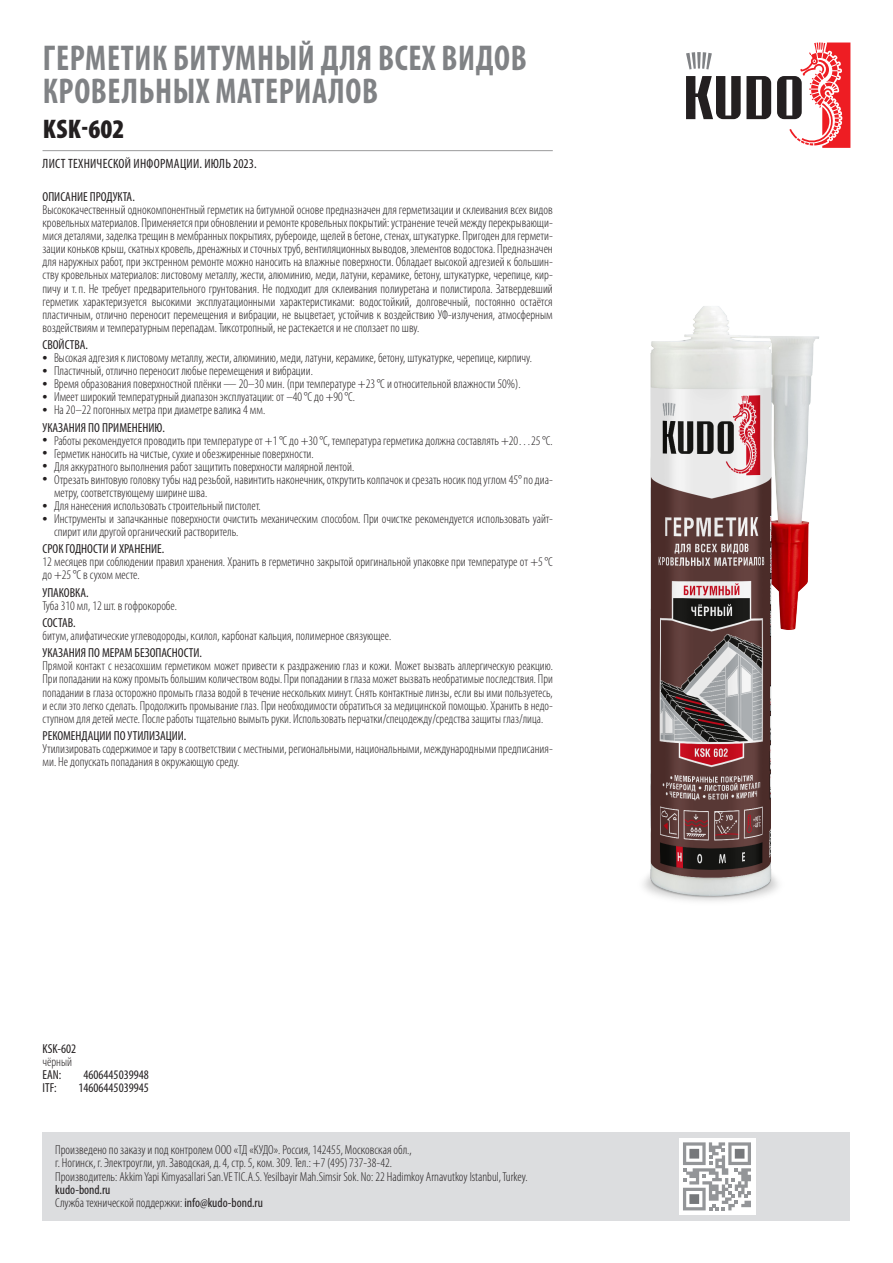
<style>
.page{position:relative;width:893px;height:1263px;background:#fff}
.page>*{position:absolute;margin:0;border:0;box-sizing:border-box;transform-origin:0 0}
.t1{font:700 condensed 36px/33px "Myriad Pro";letter-spacing:.02em;color:#808285;scale:.92 1}
.t2{font:900 condensed 27px "Myriad Pro";letter-spacing:.01em;color:#231f20}
.t3{font:condensed 13.5px "Myriad Pro";letter-spacing:.02em;color:#231f20}
.t4{font:300 condensed 13.05px/13px "Myriad Pro";color:#231f20}
.t5{font:condensed 13.05px/13px "Myriad Pro";color:#231f20}
.s1{font-size:20.85px}
.s2{font-weight:400}
.s3{font-weight:300}
</style>
<div class="page">
<hr style="left:43px;top:150px;width:510px;height:1px;background:#57585a">
<div style="left:43px;top:1132px;width:807px;height:88px;background:#dcdddf"></div>
<img style="left:643px;top:306px;width:176px;height:595px">
<div style="left:679px;top:1138px;width:76px;height:76px;background:#fff"></div>
<svg style="left:683px;top:1142px;width:68px;height:68px"></svg>
<svg style="left:686px;top:43px;width:164px;height:105px"></svg>
<h1 class="t1" style="left:43px;top:40px;width:528px">ГЕРМЕТИК БИТУМНЫЙ ДЛЯ ВСЕХ ВИДОВ<br>КРОВЕЛЬНЫХ МАТЕРИАЛОВ</h1>
<h2 class="t2" style="left:43px;top:112px;width:83px">KSK-602</h2>
<p class="t3" style="left:43px;top:155px;width:215px">ЛИСТ ТЕХНИЧЕСКОЙ ИНФОРМАЦИИ. ИЮЛЬ 2023.</p>
<p class="t5" style="left:43px;top:190px;width:94px">ОПИСАНИЕ ПРОДУКТА.</p>
<p class="t4" style="left:43px;top:203px;width:512px;text-align:justify">Высококачественный однокомпонентный герметик на битумной основе предназначен для герметизации и склеивания всех видов кровельных материалов. Применяется при обновлении и ремонте кровельных покрытий: устранение течей между перекрывающи‑ мися деталями, заделка трещин в мембранных покрытиях, рубероиде, щелей в бетоне, стенах, штукатурке. Пригоден для гермети‑ зации коньков крыш, скатных кровель, дренажных и сточных труб, вентиляционных выводов, элементов водостока. Предназначен для наружных работ, при экстренном ремонте можно наносить на влажные поверхности. Обладает высокой адгезией к большин‑ ству кровельных материалов: листовому металлу, жести, алюминию, меди, латуни, керамике, бетону, штукатурке, черепице, кир‑ пичу и т.п. Не требует предварительного грунтования. Не подходит для склеивания полиуретана и полистирола. Затвердевший герметик характеризуется высокими эксплуатационными характеристиками: водостойкий, долговечный, постоянно остаётся пластичным, отлично переносит перемещения и вибрации, не выцветает, устойчив к воздействию УФ‑излучения, атмосферным воздействиям и температурным перепадам. Тиксотропный, не растекается и не сползает по шву.</p>
<p class="t5" style="left:43px;top:338px;width:47px">СВОЙСТВА.</p>
<p class="t4" style="left:43px;top:351px;width:491px"><span class="s1">•</span> Высокая адгезия к листовому металлу, жести, алюминию, меди, латуни, керамике, бетону, штукатурке, черепице, кирпичу.</p>
<p class="t4" style="left:43px;top:364px;width:272px"><span class="s1">•</span> Пластичный, отлично переносит любые перемещения и вибрации.</p>
<p class="t4" style="left:43px;top:377px;width:480px"><span class="s1">•</span> Время образования поверхностной плёнки — 20–30 мин. (при температуре +23°С и относительной влажности 50%).</p>
<p class="t4" style="left:43px;top:390px;width:314px"><span class="s1">•</span> Имеет широкий температурный диапазон эксплуатации: от –40°С до +90°С.</p>
<p class="t4" style="left:43px;top:401px;width:224px;line-height:17.2px"><span class="s1">•</span> На 20–22 погонных метра при диаметре валика 4 мм.<br><span class="s2">УКАЗАНИЯ ПО ПРИМЕНЕНИЮ.</span></p>
<p class="t4" style="left:43px;top:434px;width:512px"><span class="s1">•</span> Работы рекомендуется проводить при температуре от +1°С до +30°С, температура герметика должна составлять +20…25°C.</p>
<p class="t4" style="left:43px;top:447px;width:273px"><span class="s1">•</span> Герметик наносить на чистые, сухие и обезжиренные поверхности.</p>
<p class="t4" style="left:43px;top:460px;width:313px"><span class="s1">•</span> Для аккуратного выполнения работ защитить поверхности малярной лентой.</p>
<p class="t4" style="left:54px;top:473px;width:499px;text-indent:-12px"><span class="s1">•</span> Отрезать винтовую головку тубы над резьбой, навинтить наконечник, открутить колпачок и срезать носик под углом 45° по диа&shy;метру, соответствующему ширине шва.</p>
<p class="t4" style="left:43px;top:499px;width:220px"><span class="s1">•</span> Для нанесения использовать строительный пистолет.</p>
<p class="t4" style="left:54px;top:512px;width:498px;text-indent:-12px"><span class="s1">•</span> Инструменты и запачканные поверхности очистить механическим способом. При очистке рекомендуется использовать уайт&shy;спирит или другой органический растворитель.</p>
<p class="t5" style="left:43px;top:542px;width:123px">СРОК ГОДНОСТИ И ХРАНЕНИЕ.</p>
<p class="t4" style="left:43px;top:555px;width:512px">12 месяцев при соблюдении правил хранения. Хранить в герметично закрытой оригинальной упаковке при температуре от +5°C до +25°C в сухом месте.</p>
<p class="t5" style="left:43px;top:586px;width:48px">УПАКОВКА.</p>
<p class="t4" style="left:43px;top:599px;width:136px">Туба 310 мл, 12 шт. в гофрокоробе.</p>
<p class="t5" style="left:43px;top:616px;width:35px">СОСТАВ.</p>
<p class="t4" style="left:43px;top:629px;width:350px">битум, алифатические углеводороды, ксилол, карбонат кальция, полимерное связующее.</p>
<p class="t5" style="left:43px;top:646px;width:161px">УКАЗАНИЯ ПО МЕРАМ БЕЗОПАСНОСТИ.</p>
<p class="t4" style="left:43px;top:659px;width:512px;text-align:justify">Прямой контакт с незасохшим герметиком может привести к раздражению глаз и кожи. Может вызвать аллергическую реакцию.<br>При попадании на кожу промыть большим количеством воды. При попадании в глаза может вызвать необратимые последствия. При попадании в глаза осторожно промыть глаза водой в течение нескольких минут. Снять контактные линзы, если вы ими пользуетесь, и если это легко сделать. Продолжить промывание глаз. При необходимости обратиться за медицинской помощью. Хранить в недо‑ ступном для детей месте. После работы тщательно вымыть руки. Использовать перчатки/спецодежду/средства защиты глаз/лица.</p>
<p class="t5" style="left:43px;top:729px;width:145px">РЕКОМЕНДАЦИИ ПО УТИЛИЗАЦИИ.</p>
<p class="t4" style="left:43px;top:742px;width:512px">Утилизировать содержимое и тару в соответствии с местными, региональными, национальными, международными предписания‑ ми. Не допускать попадания в окружающую среду.</p>
<p class="t5" style="left:43px;top:1042px;width:35px">KSK-602</p>
<p class="t4" style="left:43px;top:1055px;width:31px">чёрный</p>
<p class="t5" style="left:43px;top:1068px;width:20px">EAN:</p>
<p class="t5" style="left:84px;top:1068px;width:67px">4606445039948</p>
<p class="t5" style="left:43px;top:1081px;width:16px">ITF:</p>
<p class="t5" style="left:78px;top:1081px;width:72px">14606445039945</p>
<p class="t4" style="left:55px;top:1143px;width:474px">Произведено по заказу и под контролем ООО «ТД «КУДО». Россия, 142455, Московская обл.,<br>г. Ногинск, г.Электроугли, ул.Заводская, д.4, стр.5, ком.309. Тел.: +7(495)737‑38‑42.<br>Производитель: Akkim Yapi Kimyasallari San.VE TIC.A.S. Yesilbayir Mah.Simsir Sok. No: 22 Hadimkoy Arnavutkoy Istanbul, Turkey.</p>
<p class="t5" style="left:55px;top:1182px;width:209px">kudo-bond.ru<br><span class="s3">Служба технической поддержки:</span> info@kudo-bond.ru</p>
</div>
